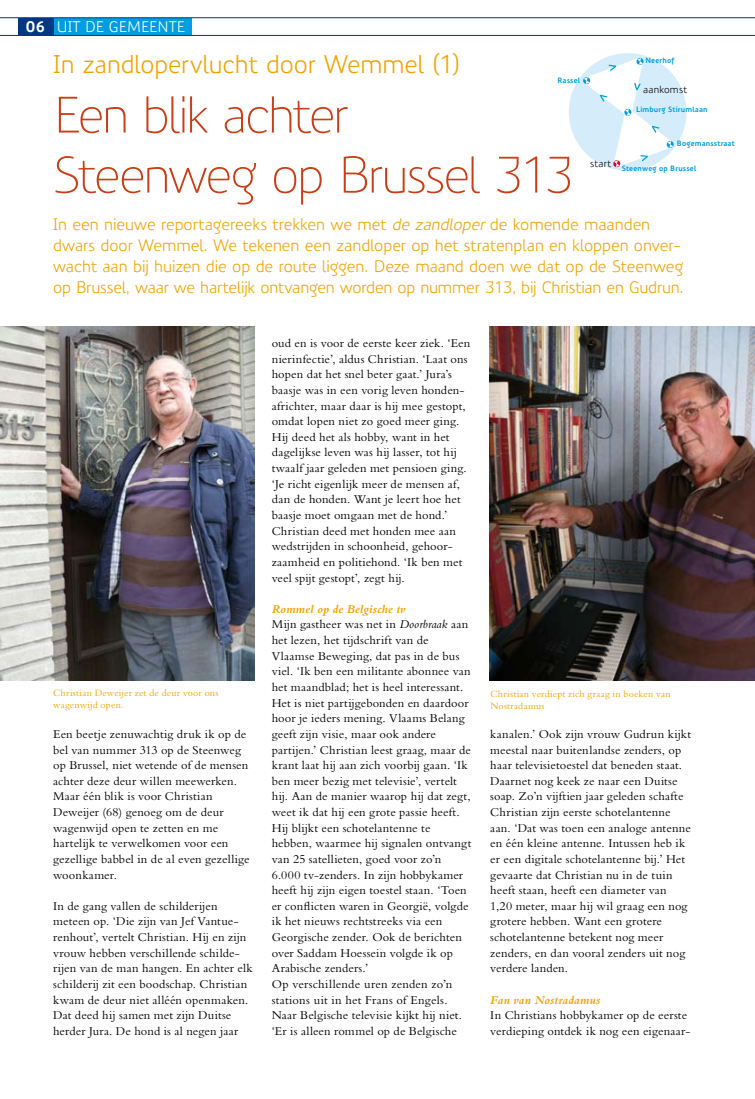
<style>
.page{position:relative;width:755px;height:1099px;background:#fff}
.page>*{position:absolute;margin:0;border:0;box-sizing:border-box;transform-origin:0 0}
.t1{font:300 50px/60px "Precious Sans";letter-spacing:-.045em;color:#cc3d15}
.t2{font:25px "Precious Sans";letter-spacing:-.005em;color:#f3a300}
.t3{font:16.25px/21.2px "Precious Sans";letter-spacing:-.005em;color:#f3a300}
.t4{font:15px "Precious Sans";color:#fff}
.t5{font:12.5px/15.6px "Bembo Std";letter-spacing:.01em;color:#000}
.t6{font:italic 700 12.5px "Bembo Std";letter-spacing:.01em;color:#f3a300}
.t7{font:10px/12px "Bembo Std";letter-spacing:.015em;color:#f3a300}
.t8{font:10px "Precious Sans";letter-spacing:.02em;color:#000}
.t9{font:700 7.5px "Precious Sans";letter-spacing:.02em;color:#009ee0}
.s1{font-weight:700}
.s2{font-style:italic}
.s3{font-weight:700;font-style:italic;color:#f3a300}
</style>
<div class="page">
<div style="left:53px;top:18px;width:138px;height:17px;background:#009ee0"></div>
<div style="left:18px;top:18px;width:35px;height:17px;background:#003882"></div>
<hr style="left:0;top:18px;width:755px;height:1px;background:#003882">
<hr style="left:0;top:35px;width:755px;height:1px;background:#003882">
<img style="left:0;top:326px;width:254px;height:354px">
<img style="left:489px;top:326px;width:266px;height:354px">
<svg style="left:569px;top:53px;width:118px;height:118px"></svg>
<p class="t4" style="left:26px;top:17px;width:40px"><span class="s1">06</span> uit</p>
<p class="t4" style="left:85px;top:17px;width:44px">de gemeente</p>
<h2 class="t2" style="left:53px;top:48px;width:409px">In zandlopervlucht door Wemmel (1)</h2>
<h1 class="t1" style="left:53px;top:85px;width:524px">Een blik achter<br>Steenweg op Brussel 313</h1>
<p class="t3" style="left:53px;top:213px;width:632px">In een nieuwe reportagereeks trekken we met <span class="s2">de zandloper</span> de komende maanden dwars door Wemmel. We tekenen een zandloper op het stratenplan en kloppen onver&shy;wacht aan bij huizen die op de route liggen. Deze maand doen we dat op de Steenweg op Brussel, waar we hartelijk ontvangen worden op nummer 313, bij Christian en Gudrun.</p>
<p class="t9" style="left:645px;top:55px;width:31px">Neerhof</p>
<p class="t9" style="left:557px;top:76px;width:24px">Rassel</p>
<p class="t8" style="left:643px;top:83px;width:45px">aankomst</p>
<p class="t9" style="left:636px;top:105px;width:73px">Limburg Stirumlaan</p>
<p class="t9" style="left:677px;top:139px;width:59px">Bogemansstraat</p>
<p class="t9" style="left:622px;top:163px;width:76px">Steenweg op Brussel</p>
<p class="t8" style="left:590px;top:157px;width:23px">start</p>
<p class="t5" style="left:272px;top:335px;width:200px">oud en is voor de eerste keer ziek. ‘Een nierinfectie’, aldus Christian. ‘Laat ons hopen dat het snel beter gaat.’ Jura’s baasje was in een vorig leven honden&shy;africhter, maar daar is hij mee gestopt, omdat lopen niet zo goed meer ging.<br>Hij deed het als hobby, want in het dagelijkse leven was hij lasser, tot hij twaalf jaar geleden met pensioen ging. ‘Je richt eigenlijk meer de mensen af, dan de honden. Want je leert hoe het baasje moet omgaan met de hond.’ Christian deed met honden mee aan wedstrijden in schoonheid, gehoor&shy;zaamheid en politiehond. ‘Ik ben met veel spijt gestopt’, zegt hij.</p>
<p class="t5" style="left:272px;top:601px;width:201px"><span class="s3">Rommel op de Belgische tv<br></span>Mijn gastheer was net in <span class="s2">Doorbraak</span> aan het lezen, het tijdschrift van de Vlaamse Beweging, dat pas in de bus viel. ‘Ik ben een militante abonnee van het maandblad; het is heel interessant.<br>Het is niet partijgebonden en daardoor hoor je ieders mening. Vlaams Belang geeft zijn visie, maar ook andere partijen.’ Christian leest graag, maar de krant laat hij aan zich voorbij gaan. ‘Ik ben meer bezig met televisie’, vertelt hij. Aan de manier waarop hij dat zegt, weet ik dat hij een grote passie heeft.<br>Hij blijkt een schotelantenne te hebben, waarmee hij signalen ontvangt van 25 satellieten, goed voor zo’n 6.000 tv-zenders. In zijn hobbykamer heeft hij zijn eigen toestel staan. ‘Toen er conflicten waren in Georgië, volgde ik het nieuws rechtstreeks via een Georgische zender. Ook de berichten over Saddam Hoessein volgde ik op Arabische zenders.’<br>Op verschillende uren zenden zo’n stations uit in het Frans of Engels.<br>Naar Belgische televisie kijkt hij niet. ‘Er is alleen rommel op de Belgische</p>
<p class="t7" style="left:53px;top:686px;width:167px">Christian Deweijer zet de deur voor ons wagenwijd open.</p>
<p class="t7" style="left:490px;top:687px;width:182px">Christian verdiept zich graag in boeken van<br>Nostradamus</p>
<p class="t5" style="left:53px;top:726px;width:198px">Een beetje zenuwachtig druk ik op de bel van nummer 313 op de Steenweg op Brussel, niet wetende of de mensen achter deze deur willen meewerken.<br>Maar één blik is voor Christian<br>Deweijer (68) genoeg om de deur wagenwijd open te zetten en me hartelijk te verwelkomen voor een gezellige babbel in de al even gezellige woonkamer.</p>
<p class="t5" style="left:53px;top:897px;width:201px">In de gang vallen de schilderijen meteen op. ‘Die zijn van Jef Vantue&shy;renhout’, vertelt Christian. Hij en zijn vrouw hebben verschillende schilde&shy;rijen van de man hangen. En achter elk schilderij zit een boodschap. Christian kwam de deur niet alléén openmaken.<br>Dat deed hij samen met zijn Duitse herder Jura. De hond is al negen jaar</p>
<p class="t5" style="left:490px;top:726px;width:202px">kanalen.’ Ook zijn vrouw Gudrun kijkt meestal naar buitenlandse zenders, op haar televisietoestel dat beneden staat.<br>Daarnet nog keek ze naar een Duitse soap. Zo’n vijftien jaar geleden schafte Christian zijn eerste schotelantenne aan. ‘Dat was toen een analoge antenne en één kleine antenne. Intussen heb ik er een digitale schotelantenne bij.’ Het gevaarte dat Christian nu in de tuin heeft staan, heeft een diameter van 1,20 meter, maar hij wil graag een nog grotere hebben. Want een grotere schotelantenne betekent nog meer zenders, en dan vooral zenders uit nog verdere landen.</p>
<p class="t6" style="left:490px;top:992px;width:112px">Fan van Nostradamus</p>
<p class="t5" style="left:490px;top:1007px;width:202px">In Christians hobbykamer op de eerste verdieping ontdek ik nog een eigenaar-</p>
</div>
